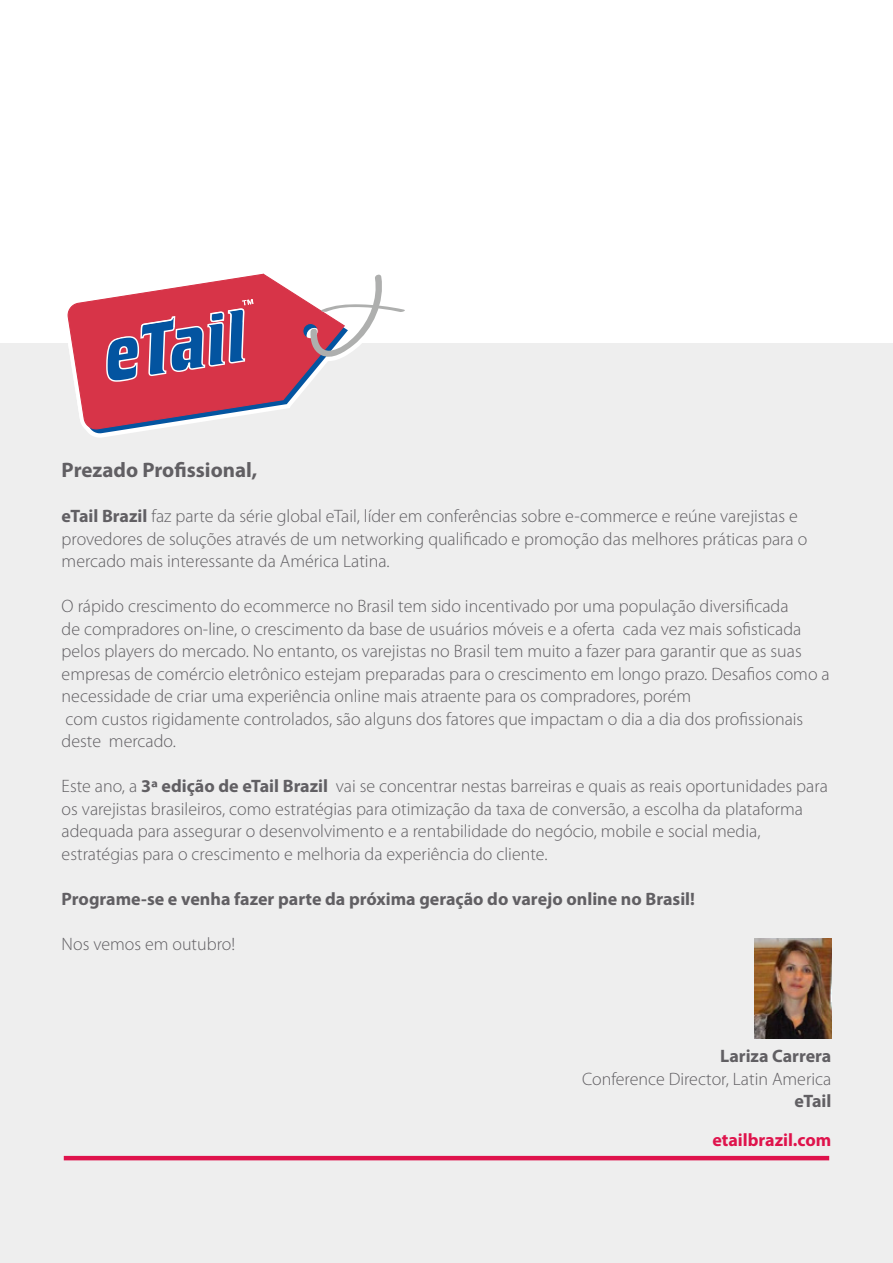
<style>
.page{position:relative;width:893px;height:1263px;background:#fff}
.page>*{position:absolute;margin:0;border:0;box-sizing:border-box;transform-origin:0 0}
.t1{font:700 21px "Myriad Pro";color:#615f63}
.t2{font:300 18px/22.5px "Myriad Pro";color:#615f63}
.t3{font:700 18px "Myriad Pro";color:#615f63}
.t4{font:700 18px "Myriad Pro";color:#d73448}
.t5{font:700 18px "Myriad Pro";color:#df134c}
.s1{font-weight:700}
</style>
<div class="page">
<div style="left:0;top:344px;width:893px;height:919px;background:#eee"></div>
<hr style="left:64px;top:1156px;width:765px;height:4px;background:#df134c">
<svg style="left:65px;top:273px;width:344px;height:161px"></svg>
<img style="left:755px;top:939px;width:76px;height:100px">
<p class="t1" style="left:62px;top:458px;width:197px">Prezado Profissional,</p>
<p class="t2" style="left:62px;top:505px;width:747px"><span class="s1">eTail Brazil</span> faz parte da série global eTail, líder em conferências sobre e-commerce e reúne varejistas e provedores de soluções através de um networking qualificado e promoção das melhores práticas para o mercado mais interessante da América Latina.</p>
<p class="t2" style="left:62px;top:595px;width:770px">O rápido crescimento do ecommerce no Brasil tem sido incentivado por uma população diversificada<br>de compradores on-line, o crescimento da base de usuários móveis e a oferta cada vez mais sofisticada pelos players do mercado. No entanto, os varejistas no Brasil tem muito a fazer para garantir que as suas empresas de comércio eletrônico estejam preparadas para o crescimento em longo prazo. Desafios como a necessidade de criar uma experiência online mais atraente para os compradores, porém<br>com custos rigidamente controlados, são alguns dos fatores que impactam o dia a dia dos profissionais deste mercado.</p>
<p class="t2" style="left:62px;top:775px;width:768px">Este ano, a <span class="s1">3ª edição de eTail Brazil</span> vai se concentrar nestas barreiras e quais as reais oportunidades para os varejistas brasileiros, como estratégias para otimização da taxa de conversão, a escolha da plataforma adequada para assegurar o desenvolvimento e a rentabilidade do negócio, mobile e social media, estratégias para o crescimento e melhoria da experiência do cliente.</p>
<p class="t3" style="left:62px;top:888px;width:635px">Programe-se e venha fazer parte da próxima geração do varejo online no Brasil!</p>
<p class="t2" style="left:62px;top:933px;width:175px">Nos vemos em outubro!</p>
<p class="t3" style="left:720px;top:1046px;width:113px">Lariza Carrera</p>
<p class="t2" style="left:582px;top:1068px;width:251px">Conference Director, Latin America</p>
<p class="t3" style="left:795px;top:1091px;width:38px">eTail</p>
<p class="t5" style="left:712px;top:1130px;width:121px">etailbrazil.com</p>
<p class="t4" style="left:712px;top:1133px;width:121px">etailbrazil.com</p>
</div>
